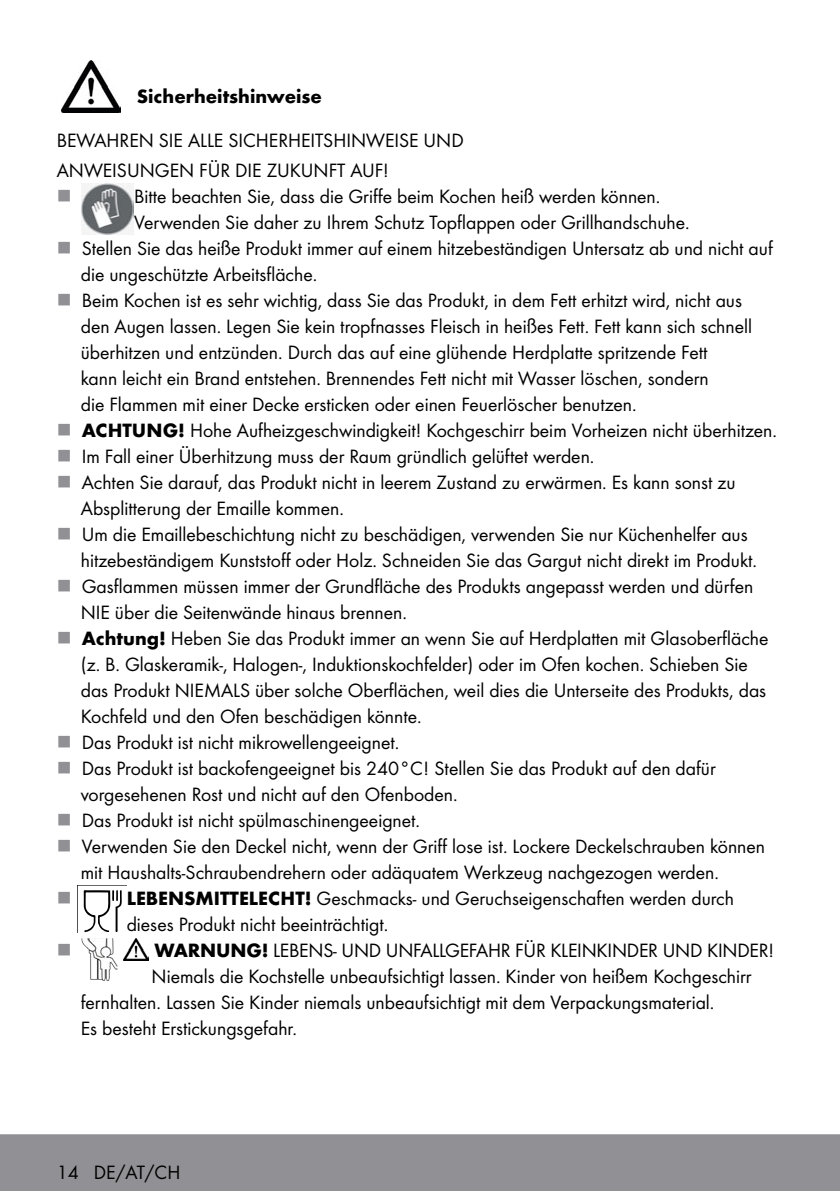
<style>
.page{position:relative;width:840px;height:1191px;background:#fff}
.page>*{position:absolute;margin:0;border:0;box-sizing:border-box;transform-origin:0 0}
.t1{font:20px/26px "Futura Boo";color:#000}
.t2{font:700 20px "Futura";color:#000}
.t3{font:20px "Wingdings";color:#919195}
.s1{color:#919195}
.s2{font-family:"Futura";font-weight:700}
</style>
<div class="page">
<div style="left:0;top:1134px;width:839px;height:57px;background:#919195"></div>
<img style="left:61px;top:61px;width:59px;height:52px">
<img style="left:82px;top:183px;width:51px;height:51px">
<svg style="left:83px;top:890px;width:39px;height:43px"></svg>
<img style="left:123px;top:938px;width:25px;height:22px">
<img style="left:81px;top:938px;width:37px;height:43px">
<p class="t2" style="left:137px;top:83px;width:186px">Sicherheitshinweise</p>
<p class="t1" style="left:57px;top:127px;width:408px">BEWAHREN SIE ALLE SICHERHEITSHINWEISE UND</p>
<p class="t1" style="left:57px;top:157px;width:333px">ANWEISUNGEN FÜR DIE ZUKUNFT AUF!</p>
<p class="t3" style="left:57px;top:185px;width:16px">■</p>
<p class="t1" style="left:134px;top:183px;width:557px">Bitte beachten Sie, dass die Griffe beim Kochen heiß werden können.<br>Verwenden Sie daher zu Ihrem Schutz Topflappen oder Grillhandschuhe.</p>
<p class="t1" style="left:81px;top:235px;width:693px;text-indent:-24px"><span class="s1">■</span> Stellen Sie das heiße Produkt immer auf einem hitzebeständigen Untersatz ab und nicht auf die ungeschützte Arbeitsfläche.</p>
<p class="t1" style="left:81px;top:287px;width:672px;text-indent:-24px"><span class="s1">■</span> Beim Kochen ist es sehr wichtig, dass Sie das Produkt, in dem Fett erhitzt wird, nicht aus den Augen lassen. Legen Sie kein tropfnasses Fleisch in heißes Fett. Fett kann sich schnell überhitzen und entzünden. Durch das auf eine glühende Herdplatte spritzende Fett<br>kann leicht ein Brand entstehen. Brennendes Fett nicht mit Wasser löschen, sondern</p>
<p class="t1" style="left:81px;top:391px;width:557px">die Flammen mit einer Decke ersticken oder einen Feuerlöscher benutzen.</p>
<p class="t1" style="left:57px;top:417px;width:721px"><span class="s1">■</span> <span class="s2">ACHTUNG!</span> Hohe Aufheizgeschwindigkeit! Kochgeschirr beim Vorheizen nicht überhitzen.</p>
<p class="t1" style="left:57px;top:443px;width:539px"><span class="s1">■</span> Im Fall einer Überhitzung muss der Raum gründlich gelüftet werden.</p>
<p class="t1" style="left:57px;top:469px;width:680px"><span class="s1">■</span> Achten Sie darauf, das Produkt nicht in leerem Zustand zu erwärmen. Es kann sonst zu</p>
<p class="t1" style="left:81px;top:495px;width:264px">Absplitterung der Emaille kommen.</p>
<p class="t1" style="left:57px;top:521px;width:692px"><span class="s1">■</span> Um die Emaillebeschichtung nicht zu beschädigen, verwenden Sie nur Küchenhelfer aus</p>
<p class="t1" style="left:81px;top:547px;width:677px">hitzebeständigem Kunststoff oder Holz. Schneiden Sie das Gargut nicht direkt im Produkt.</p>
<p class="t1" style="left:81px;top:573px;width:673px;text-indent:-24px"><span class="s1">■</span> Gasflammen müssen immer der Grundfläche des Produkts angepasst werden und dürfen<br>NIE über die Seitenwände hinaus brennen.</p>
<p class="t1" style="left:57px;top:625px;width:712px;text-align:center"><span class="s1">■</span> <span class="s2">Achtung!</span> Heben Sie das Produkt immer an wenn Sie auf Herdplatten mit Glasoberfläche (z. B. Glaskeramik-, Halogen-, Induktionskochfelder) oder im Ofen kochen. Schieben Sie</p>
<p class="t1" style="left:81px;top:677px;width:686px">das Produkt NIEMALS über solche Oberflächen, weil dies die Unterseite des Produkts, das<br>Kochfeld und den Ofen beschädigen könnte.</p>
<p class="t1" style="left:57px;top:729px;width:344px"><span class="s1">■</span> Das Produkt ist nicht mikrowellengeeignet.</p>
<p class="t1" style="left:81px;top:755px;width:636px;text-indent:-24px"><span class="s1">■</span> Das Produkt ist backofengeeignet bis 240°C! Stellen Sie das Produkt auf den dafür vorgesehenen Rost und nicht auf den Ofenboden.</p>
<p class="t1" style="left:57px;top:807px;width:364px"><span class="s1">■</span> Das Produkt ist nicht spülmaschinengeeignet.</p>
<p class="t1" style="left:81px;top:833px;width:685px;text-indent:-24px"><span class="s1">■</span> Verwenden Sie den Deckel nicht, wenn der Griff lose ist. Lockere Deckelschrauben können mit Haushalts-Schraubendrehern oder adäquatem Werkzeug nachgezogen werden.</p>
<p class="t3" style="left:57px;top:887px;width:16px">■</p>
<p class="t1" style="left:127px;top:885px;width:608px"><span class="s2">LEBENSMITTELECHT!</span> Geschmacks- und Geruchseigenschaften werden durch dieses Produkt nicht beeinträchtigt.</p>
<p class="t3" style="left:57px;top:939px;width:16px">■</p>
<p class="t1" style="left:154px;top:937px;width:620px"><span class="s2">WARNUNG!</span> LEBENS- UND UNFALLGEFAHR FÜR KLEINKINDER UND KINDER!</p>
<p class="t1" style="left:151px;top:963px;width:601px">Niemals die Kochstelle unbeaufsichtigt lassen. Kinder von heißem Kochgeschirr</p>
<p class="t1" style="left:81px;top:989px;width:634px">fernhalten. Lassen Sie Kinder niemals unbeaufsichtigt mit dem Verpackungsmaterial.</p>
<p class="t1" style="left:81px;top:1015px;width:218px">Es besteht Erstickungsgefahr.</p>
<p class="t1" style="left:57px;top:1159px;width:125px">14 DE/AT/CH</p>
</div>
